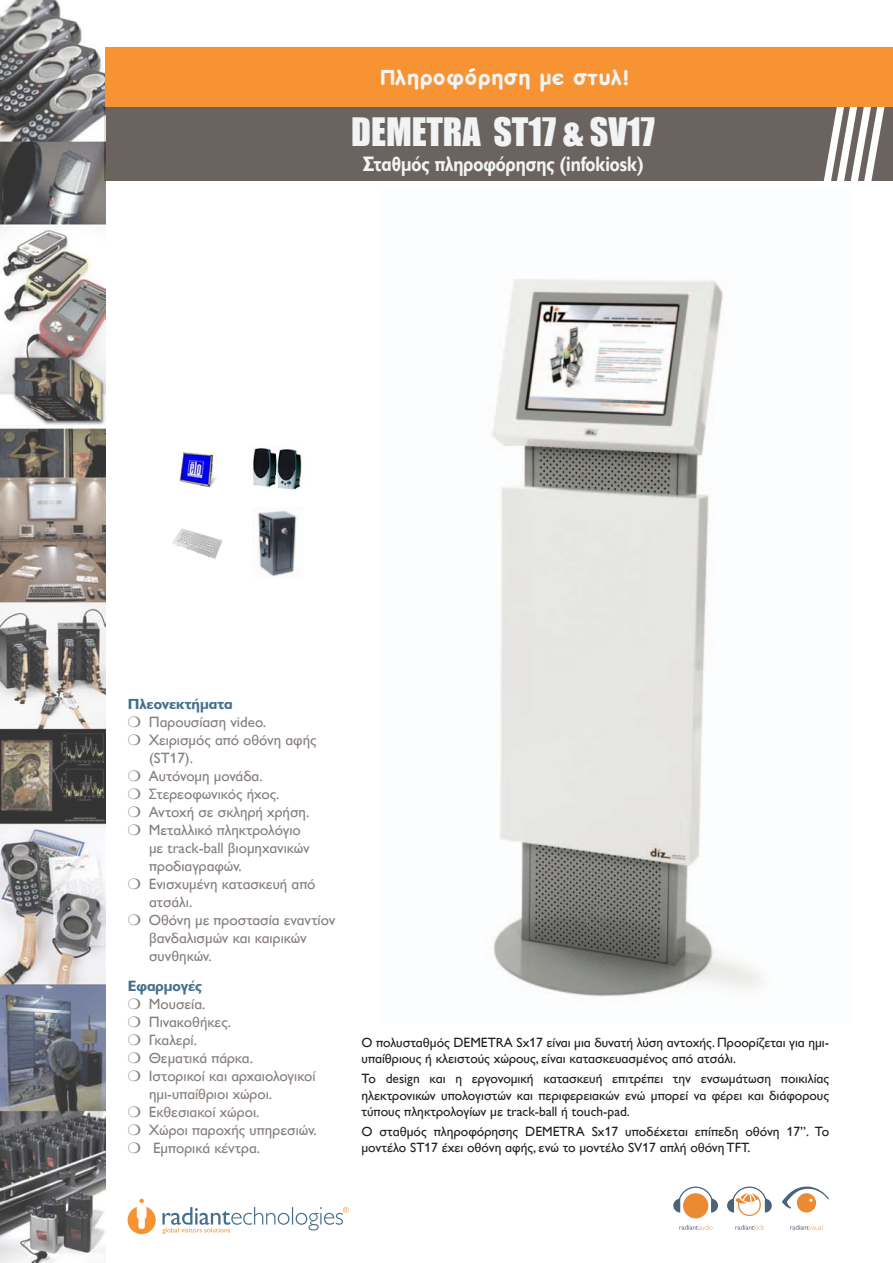
<style>
.page{position:relative;width:893px;height:1263px;background:#fff}
.page>*{position:absolute;margin:0;border:0;box-sizing:border-box;transform-origin:0 0}
.main_text{font:36px "Impact";color:#f2f3f4}
.main_text-2{font:700 21px "Gill Sans Hel TF";color:#f2f3f4;scale:.85 1}
.main_text-3{font:700 21px "Carpets";color:#f2f3f4}
.Fbullets{font:15px/18px "Gill Sans Hel TF";color:#867f7c}
.main_text-4{font:700 15px "Gill Sans Hel TF";color:#456f8c}
.main_text-5{font:13.5px/16.2px "Gill Sans Hel TF";color:#231f20}
</style>
<div class="page">
<div style="left:105px;top:107px;width:788px;height:74px;background:#6b6360"></div>
<img style="left:0;top:0;width:105px;height:1263px">
<svg style="left:128px;top:1199px;width:28px;height:35px"></svg>
<svg style="left:162px;top:1207px;width:187px;height:27px"></svg>
<div style="left:683px;top:1193px;width:25px;height:25px;background:#eb8a33;border-radius:50%"></div>
<svg style="left:673px;top:1186px;width:45px;height:26px"></svg>
<svg style="left:679px;top:1225px;width:33px;height:5px"></svg>
<svg style="left:735px;top:1225px;width:29px;height:5px"></svg>
<div style="left:738px;top:1193px;width:23px;height:23px;border:1px solid #eb8a33;border-radius:50%"></div>
<svg style="left:727px;top:1186px;width:45px;height:26px"></svg>
<svg style="left:790px;top:1225px;width:32px;height:5px"></svg>
<div style="left:797px;top:1194px;width:18px;height:18px;background:#eb8a33;border-radius:50%"></div>
<div style="left:797px;top:1193px;width:19px;height:19px;border:1px solid #eb8a33;border-radius:50%"></div>
<svg style="left:782px;top:1186px;width:46px;height:23px"></svg>
<svg style="left:821px;top:106px;width:66px;height:75px"></svg>
<div style="left:105px;top:47px;width:788px;height:59px;background:#f79332"></div>
<img style="left:178px;top:450px;width:38px;height:38px">
<img style="left:172px;top:529px;width:51px;height:30px">
<img style="left:252px;top:448px;width:50px;height:42px">
<img style="left:257px;top:507px;width:41px;height:70px">
<img style="left:491px;top:279px;width:272px;height:718px">
<p class="main_text-3" style="left:379px;top:65px;width:250px">Πληροφόρηση με στυλ!</p>
<p class="main_text" style="left:351px;top:108px;width:305px">DEMETRA ST17 &amp; SV17</p>
<p class="main_text-2" style="left:363px;top:152px;width:332px">Σταθμός πληροφόρησης (infokiosk)</p>
<p class="main_text-4" style="left:128px;top:695px;width:106px">Πλεονεκτήματα</p>
<p class="Fbullets" style="left:128px;top:713px;width:140px">❍ Παρουσίαση video.</p>
<p class="Fbullets" style="left:149px;top:731px;width:169px;text-indent:-21px">❍ Χειρισμός από οθόνη αφής (ST17).</p>
<p class="Fbullets" style="left:128px;top:767px;width:136px">❍ Αυτόνομη μονάδα.</p>
<p class="Fbullets" style="left:128px;top:785px;width:153px">❍ Στερεοφωνικός ήχος.</p>
<p class="Fbullets" style="left:128px;top:803px;width:183px">❍ Αντοχή σε σκληρή χρήση.</p>
<p class="Fbullets" style="left:149px;top:821px;width:162px;text-indent:-21px">❍ Μεταλλικό πληκτρολόγιο με track-ball βιομηχανικών προδιαγραφών.</p>
<p class="Fbullets" style="left:149px;top:875px;width:168px;text-indent:-21px">❍ Ενισχυμένη κατασκευή από ατσάλι.</p>
<p class="Fbullets" style="left:149px;top:911px;width:188px;text-indent:-21px">❍ Οθόνη με προστασία εναντίον βανδαλισμών και καιρικών συνθηκών.</p>
<p class="main_text-4" style="left:128px;top:978px;width:76px">Εφαρμογές</p>
<p class="Fbullets" style="left:128px;top:996px;width:79px">❍ Μουσεία.</p>
<p class="Fbullets" style="left:128px;top:1014px;width:105px">❍ Πινακοθήκες.</p>
<p class="Fbullets" style="left:128px;top:1032px;width:71px">❍ Γκαλερί.</p>
<p class="Fbullets" style="left:128px;top:1050px;width:127px">❍ Θεματικά πάρκα.</p>
<p class="Fbullets" style="left:149px;top:1068px;width:168px;text-indent:-21px">❍ Ιστορικοί και αρχαιολογικοί ημι-υπαίθριοι χώροι.</p>
<p class="Fbullets" style="left:128px;top:1104px;width:133px">❍ Εκθεσιακοί χώροι.</p>
<p class="Fbullets" style="left:128px;top:1122px;width:190px">❍ Χώροι παροχής υπηρεσιών.</p>
<p class="Fbullets" style="left:128px;top:1140px;width:134px">❍ Εμπορικά κέντρα.</p>
<p class="main_text-5" style="left:361px;top:1034px;width:469px">Ο πολυσταθμός DEMETRA Sx17 είναι μια δυνατή λύση αντοχής. Προορίζεται για ημι&shy;υπαίθριους ή κλειστούς χώρους, είναι κατασκευασμένος από ατσάλι.</p>
<p class="main_text-5" style="left:361px;top:1071px;width:469px;text-align:justify">Το design και η εργονομική κατασκευή επιτρέπει την ενσωμάτωση ποικιλίας ηλεκτρονικών υπολογιστών και περιφερειακών ενώ μπορεί να φέρει και διάφορους τύπους πληκτρολογίων με track-ball ή touch-pad.</p>
<p class="main_text-5" style="left:361px;top:1124px;width:469px">Ο σταθμός πληροφόρησης DEMETRA Sx17 υποδέχεται επίπεδη οθόνη 17’’. Το μοντέλο ST17 έχει οθόνη αφής, ενώ το μοντέλο SV17 απλή οθόνη TFT.</p>
</div>
